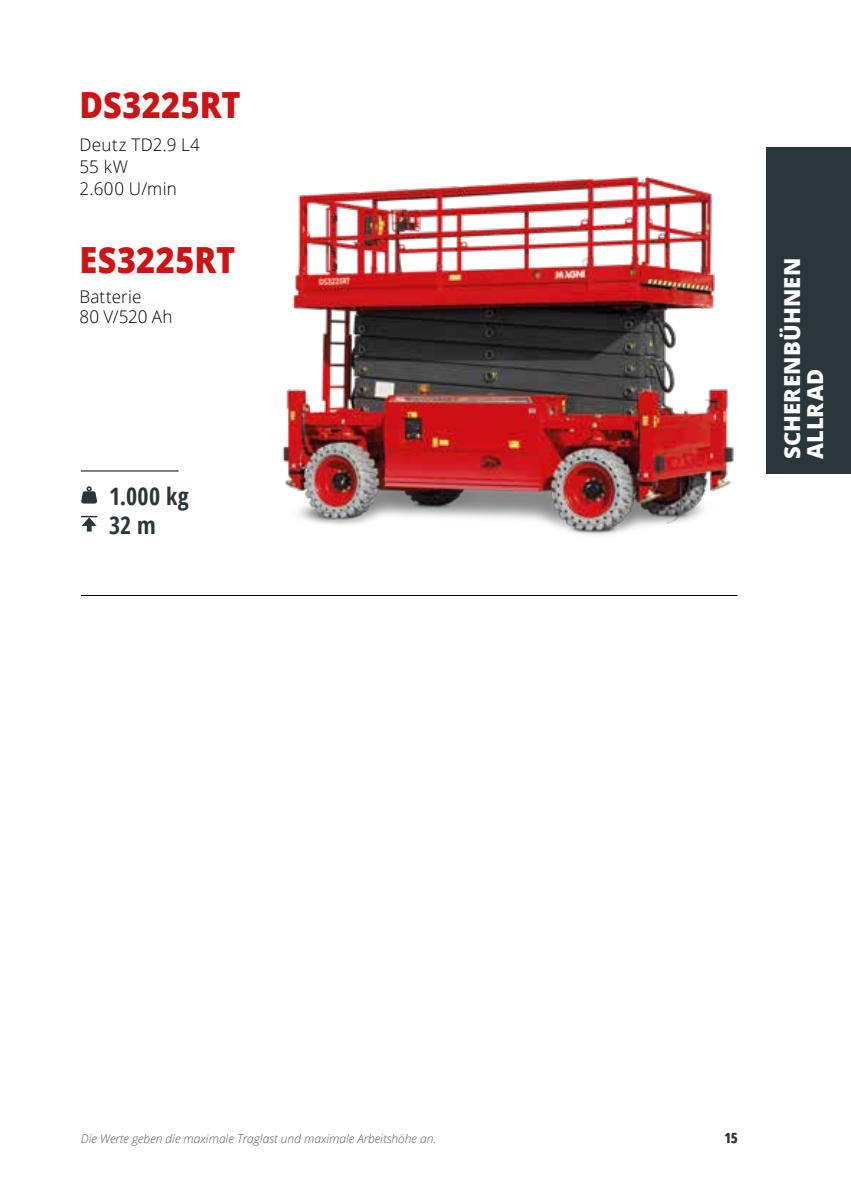
<style>
.page{position:relative;width:851px;height:1191px;background:#fff}
.page>*{position:absolute;margin:0;border:0;box-sizing:border-box;transform-origin:0 0}
.t1{font:800 36px "Open Sans";letter-spacing:.01em;color:#cd1316;scale:.9 1}
.t2{font:700 24px/28.8px "Open Sans Condensed";letter-spacing:.015em;color:#29363a}
.t3{font:800 22px/23px "Open Sans";letter-spacing:.01em;color:#fff}
.t4{font:300 17.4px/22px "Open Sans";letter-spacing:.02em;color:#000}
.t5{font:700 14px "Open Sans Condensed";color:#29363a}
.t6{font:italic 300 12px "Open Sans";color:#5a5a59}
</style>
<div class="page">
<hr style="left:81px;top:595px;width:656px;height:1px;background:#000">
<div style="left:766px;top:147px;width:84px;height:327px;background:#29363a"></div>
<svg style="left:81px;top:486px;width:16px;height:17px"></svg>
<svg style="left:82px;top:516px;width:15px;height:15px"></svg>
<hr style="left:81px;top:470px;width:98px;height:1px;background:#000">
<img style="left:282px;top:176px;width:452px;height:359px">
<h1 class="t1" style="left:79px;top:78px;width:181px">DS3225RT</h1>
<h3 class="t4" style="left:79px;top:133px;width:122px">Deutz TD2.9 L4<br>55 kW<br>2.600 U/min</h3>
<h1 class="t1" style="left:79px;top:232px;width:175px">ES3225RT</h1>
<h3 class="t4" style="left:79px;top:285px;width:95px;line-height:20.8px">Batterie<br>80 V/520 Ah</h3>
<h2 class="t2" style="left:109px;top:481px;width:81px">1.000 kg<br>32 m</h2>
<p class="t6" style="left:81px;top:1130px;width:357px">Die Werte geben die maximale Traglast und maximale Arbeitshöhe an.</p>
<h3 class="t3" style="left:779px;top:459px;width:203px;rotate:-90deg">SCHERENBÜHNEN<br>ALLRAD</h3>
<p class="t5" style="left:724px;top:1128px;width:15px">15</p>
</div>
